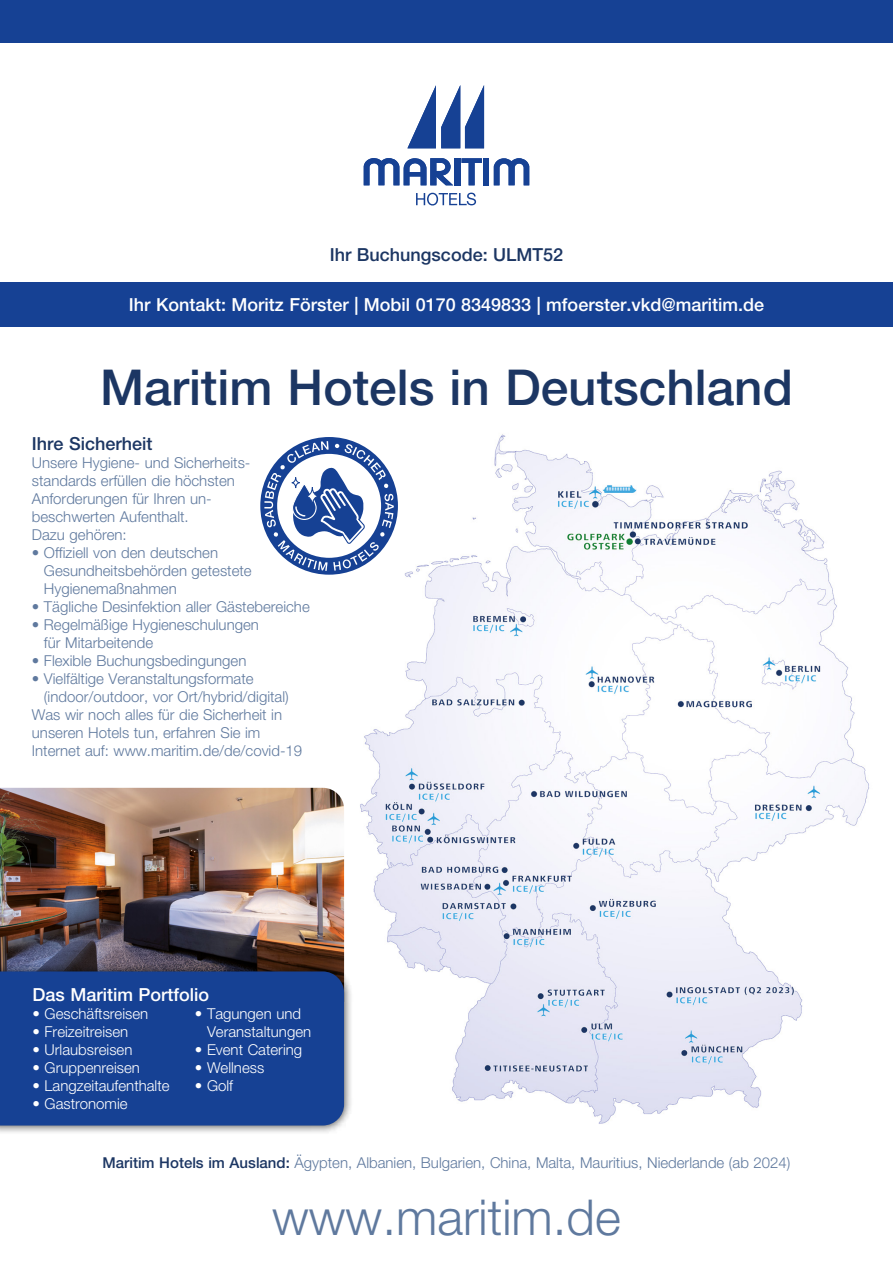
<style>
.page{position:relative;width:893px;height:1263px;background:#fff}
.page>*{position:absolute;margin:0;border:0;box-sizing:border-box;transform-origin:0 0}
.t1{font:500 49.5px "Helvetica Neue LT Pro";color:#1c3663}
.t2{font:300 49.5px "Helvetica Neue LT Pro";color:#5f799e}
.t3{font:500 18px "Helvetica Neue LT Pro";color:#fff}
.t4{font:500 18px "Helvetica Neue LT Pro";color:#1c3663}
.t5{font:300 15px/18px "Helvetica Neue LT Pro";color:#5f799e}
.t6{font:300 15px/18px "Helvetica Neue LT Pro";color:#fff}
.s1{font-weight:500;color:#1c3663}
</style>
<div class="page">
<div style="left:0;top:282px;width:893px;height:45px;background:#164194"></div>
<img style="left:339px;top:434px;width:530px;height:690px">
<div style="left:0;top:0;width:893px;height:43px;background:#164194"></div>
<div style="left:260px;top:437px;width:138px;height:138px;border:17px solid #164194;border-radius:50%"></div>
<svg style="left:264px;top:441px;width:130px;height:130px"></svg>
<svg style="left:407px;top:85px;width:77px;height:63px"></svg>
<svg style="left:494px;top:158px;width:35px;height:27px"></svg>
<div style="left:454px;top:158px;width:6px;height:27px;background:#164194"></div>
<svg style="left:461px;top:158px;width:21px;height:27px"></svg>
<div style="left:483px;top:158px;width:6px;height:27px;background:#164194"></div>
<svg style="left:364px;top:158px;width:89px;height:27px"></svg>
<svg style="left:416px;top:193px;width:60px;height:12px"></svg>
<img style="left:0;top:788px;width:344px;height:174px">
<div style="left:0;top:962px;width:353px;height:173px;background:#000;opacity:.75"></div>
<div style="left:0;top:971px;width:344px;height:154px;background:#164194"></div>
<p class="t4" style="left:330px;top:244px;width:235px">Ihr Buchungscode: ULMT52</p>
<p class="t3" style="left:129px;top:294px;width:637px">Ihr Kontakt: Moritz Förster | Mobil 0170 8349833 | mfoerster.vkd@maritim.de</p>
<h1 class="t1" style="left:100px;top:358px;width:694px">Maritim Hotels in Deutschland</h1>
<p class="t4" style="left:32px;top:433px;width:122px">Ihre Sicherheit</p>
<p class="t5" style="left:32px;top:453px;width:220px">Unsere Hygiene- und Sicherheits&shy;standards erfüllen die höchsten<br>Anforderungen für Ihren un&shy;beschwerten Aufenthalt.<br>Dazu gehören:</p>
<p class="t5" style="left:44px;top:543px;width:209px;text-indent:-12px">• Offiziell von den deutschen<br>Gesundheitsbehörden getestete<br>Hygienemaßnahmen</p>
<p class="t5" style="left:32px;top:597px;width:279px">• Tägliche Desinfektion aller Gästebereiche</p>
<p class="t5" style="left:44px;top:615px;width:216px;text-indent:-12px">• Regelmäßige Hygieneschulungen für Mitarbeitende</p>
<p class="t5" style="left:32px;top:651px;width:216px">• Flexible Buchungsbedingungen</p>
<p class="t5" style="left:32px;top:669px;width:223px">• Vielfältige Veranstaltungsformate</p>
<p class="t5" style="left:44px;top:687px;width:246px">(indoor/outdoor, vor Ort/hybrid/digital)</p>
<p class="t5" style="left:32px;top:705px;width:252px">Was wir noch alles für die Sicherheit in</p>
<p class="t5" style="left:32px;top:723px;width:230px">unseren Hotels tun, erfahren Sie im</p>
<p class="t5" style="left:32px;top:741px;width:272px">Internet auf: www.maritim.de/de/covid-19</p>
<p class="t3" style="left:33px;top:983px;width:178px">Das Maritim Portfolio</p>
<p class="t6" style="left:33px;top:1004px;width:117px">• Geschäftsreisen</p>
<p class="t6" style="left:33px;top:1022px;width:97px">• Freizeitreisen</p>
<p class="t6" style="left:33px;top:1040px;width:101px">• Urlaubsreisen</p>
<p class="t6" style="left:33px;top:1058px;width:109px">• Gruppenreisen</p>
<p class="t6" style="left:33px;top:1076px;width:139px">• Langzeitaufenthalte</p>
<p class="t6" style="left:33px;top:1094px;width:97px">• Gastronomie</p>
<p class="t6" style="left:207px;top:1004px;width:106px;text-indent:-12px">• Tagungen und<br>Veranstaltungen</p>
<p class="t6" style="left:195px;top:1040px;width:109px">• Event Catering</p>
<p class="t6" style="left:195px;top:1058px;width:71px">• Wellness</p>
<p class="t6" style="left:195px;top:1076px;width:40px">• Golf</p>
<p class="t5" style="left:102px;top:1153px;width:690px"><span class="s1">Maritim Hotels im Ausland:</span> Ägypten, Albanien, Bulgarien, China, Malta, Mauritius, Niederlande (ab 2024)</p>
<h1 class="t2" style="left:272px;top:1187px;width:350px">www.maritim.de</h1>
</div>
